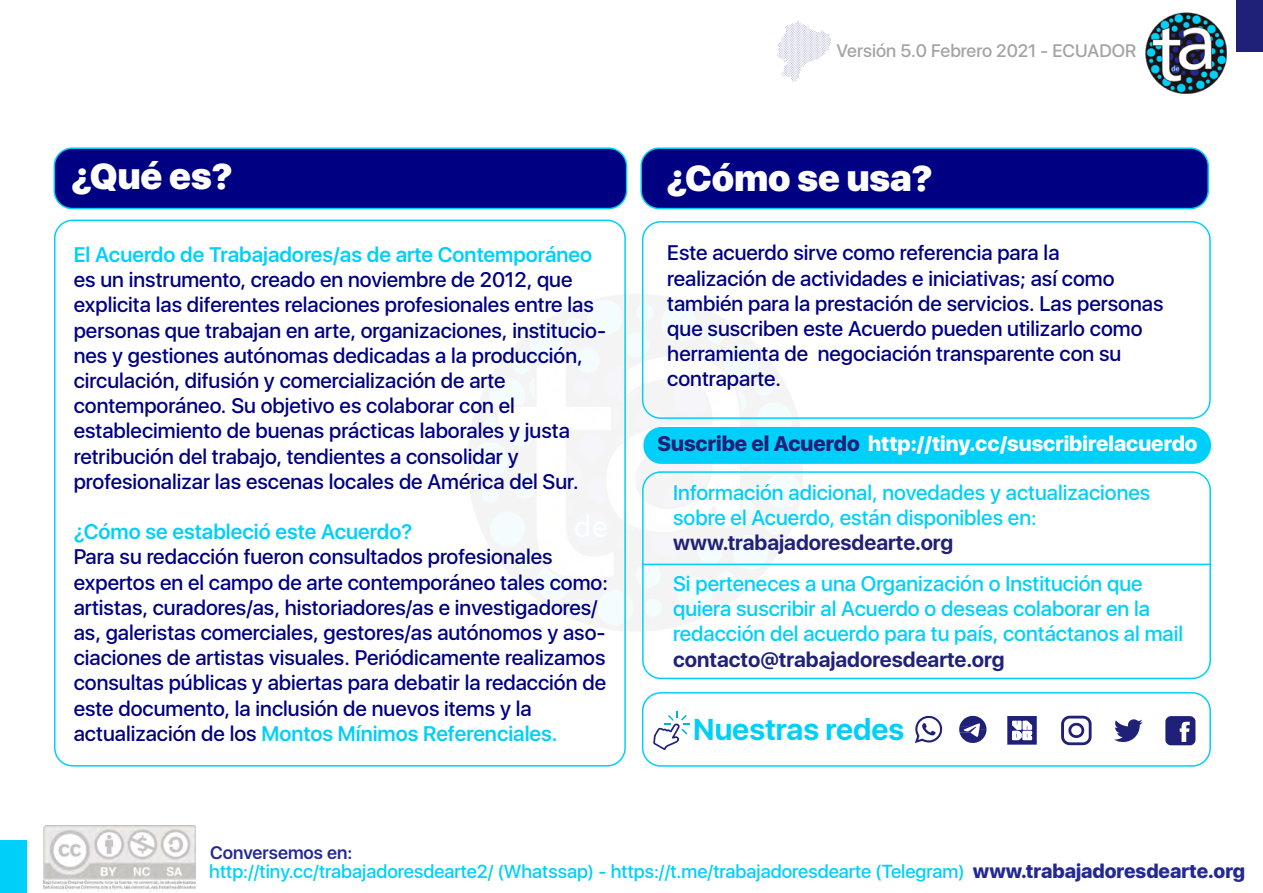
<style>
.page{position:relative;width:1263px;height:893px;background:#fff}
.page>*{position:absolute;margin:0;border:0;box-sizing:border-box;transform-origin:0 0}
.t1{font:900 36px "SFUI Display";color:#fff}
.t2{font:700 30px "SFUI Display";color:#00d0f9}
.t3{font:500 21px/25.2px "SFUI Display";color:#000083}
.t4{font:500 21px/25.2px "SFUI Display";color:#00d0f9}
.t5{font:600 21px "SFUI Display";color:#00d0f9}
.t6{font:700 21px "SFUI Display";color:#212178}
.t7{font:800 21px "SFUI Display";color:#fff}
.t8{font:500 18.75px "SFUI Display";color:#00d0f9}
.t9{font:500 18px "SFUI Display";color:#666}
.t10{font:600 18px "SFUI Display";color:#242894}
.s1{font-weight:600;color:#00d0f9}
.s2{font-weight:500;color:#000083}
.s3{color:#1f2179}
.s4{font-weight:800;font-size:19.5px;color:#242894}
</style>
<div class="page">
<img style="left:468px;top:289px;width:335px;height:342px">
<div style="left:0;top:840px;width:27px;height:53px;background:#00d0f9"></div>
<img style="left:1145px;top:12px;width:81px;height:82px">
<div style="left:1236px;top:0;width:27px;height:52px;background:#1f2179"></div>
<img style="left:44px;top:825px;width:152px;height:66px">
<svg style="left:777px;top:21px;width:54px;height:61px"></svg>
<div style="left:54px;top:220px;width:572px;height:547px;border:2px solid #00d0f9;border-radius:18px"></div>
<div style="left:642px;top:221px;width:569px;height:198px;border:2px solid #00d0f9;border-radius:18px"></div>
<div style="left:642px;top:692px;width:569px;height:75px;border:2px solid #00d0f9;border-radius:18px"></div>
<div style="left:641px;top:148px;width:567px;height:61px;background:#000083;border-radius:18px"></div>
<div style="left:640px;top:147px;width:569px;height:62px;border:2px solid #00d0f9;border-radius:18px"></div>
<svg style="left:915px;top:715px;width:27px;height:28px"></svg>
<svg style="left:959px;top:715px;width:27px;height:28px"></svg>
<svg style="left:1114px;top:719px;width:29px;height:23px"></svg>
<svg style="left:1165px;top:716px;width:30px;height:29px"></svg>
<svg style="left:1061px;top:716px;width:30px;height:29px"></svg>
<svg style="left:1007px;top:716px;width:30px;height:29px"></svg>
<div style="left:54px;top:148px;width:573px;height:61px;background:#000083;border-radius:18px"></div>
<div style="left:54px;top:147px;width:573px;height:62px;border:2px solid #00d0f9;border-radius:18px"></div>
<div style="left:642px;top:471px;width:569px;height:208px;border:2px solid #00d0f9;border-radius:18px"></div>
<hr style="left:642px;top:564px;width:569px;height:1px;background:#00d0f9">
<svg style="left:653px;top:711px;width:37px;height:39px"></svg>
<div style="left:643px;top:427px;width:568px;height:37px;background:#00d0f9;border-radius:18px"></div>
<p class="t9" style="left:836px;top:38px;width:301px">Versión 5.0 Febrero 2021 - ECUADOR</p>
<p class="t1" style="left:71px;top:156px;width:163px">¿Qué es?</p>
<p class="t1" style="left:666px;top:157px;width:267px">¿Cómo se usa?</p>
<p class="t3" style="left:74px;top:243px;width:534px"><span class="s1">El Acuerdo de Trabajadores/as de arte Contemporáneo </span>es un instrumento, creado en noviembre de 2012, que explicita las diferentes relaciones profesionales entre las personas que trabajan en arte, organizaciones, institucio&shy;nes y gestiones autónomas dedicadas a la producción, circulación, difusión y comercialización de arte</p>
<p class="t3" style="left:74px;top:395px;width:443px">contemporáneo. Su objetivo es colaborar con el</p>
<p class="t3" style="left:74px;top:420px;width:498px">establecimiento de buenas prácticas laborales y justa</p>
<p class="t3" style="left:74px;top:445px;width:446px">retribución del trabajo, tendientes a consolidar y</p>
<p class="t3" style="left:74px;top:470px;width:506px">profesionalizar las escenas locales de América del Sur.</p>
<p class="t5" style="left:74px;top:517px;width:340px">¿Cómo se estableció este Acuerdo?</p>
<p class="t3" style="left:74px;top:546px;width:480px">Para su redacción fueron consultados profesionales</p>
<p class="t3" style="left:74px;top:571px;width:536px">expertos en el campo de arte contemporáneo tales como: artistas, curadores/as, historiadores/as e investigadores/ as, galeristas comerciales, gestores/as autónomos y aso&shy;ciaciones de artistas visuales. Periódicamente realizamos consultas públicas y abiertas para debatir la redacción de este documento, la inclusión de nuevos items y la</p>
<p class="t5" style="left:74px;top:719px;width:485px"><span class="s2">actualización de los</span> Montos Mínimos Referenciales.</p>
<p class="t10" style="left:210px;top:840px;width:144px">Conversemos en:</p>
<p class="t3" style="left:667px;top:242px;width:394px">Este acuerdo sirve como referencia para la</p>
<p class="t3" style="left:667px;top:267px;width:449px">realización de actividades e iniciativas; así como</p>
<p class="t3" style="left:667px;top:292px;width:498px">también para la prestación de servicios. Las personas que suscriben este Acuerdo pueden utilizarlo como</p>
<p class="t3" style="left:667px;top:343px;width:455px">herramienta de negociación transparente con su</p>
<p class="t3" style="left:667px;top:368px;width:115px">contraparte.</p>
<p class="t7" style="left:657px;top:432px;width:542px"><span class="s3">Suscribe el Acuerdo</span> http://tiny.cc/suscribirelacuerdo</p>
<p class="t4" style="left:673px;top:481px;width:479px">Información adicional, novedades y actualizaciones sobre el Acuerdo, están disponibles en:</p>
<p class="t6" style="left:673px;top:531px;width:281px">www.trabajadoresdearte.org</p>
<p class="t4" style="left:673px;top:572px;width:511px">Si perteneces a una Organización o Institución que quiera suscribir al Acuerdo o deseas colaborar en la redacción del acuerdo para tu país, contáctanos al mail</p>
<p class="t6" style="left:673px;top:647px;width:333px">contacto@trabajadoresdearte.org</p>
<p class="t2" style="left:693px;top:712px;width:212px">Nuestras redes</p>
<p class="t8" style="left:209px;top:858px;width:1037px">http://tiny.cc/trabajadoresdearte2/ (Whatssap) - https://t.me/trabajadoresdearte (Telegram) <span class="s4">www.trabajadoresdearte.org</span></p>
</div>
